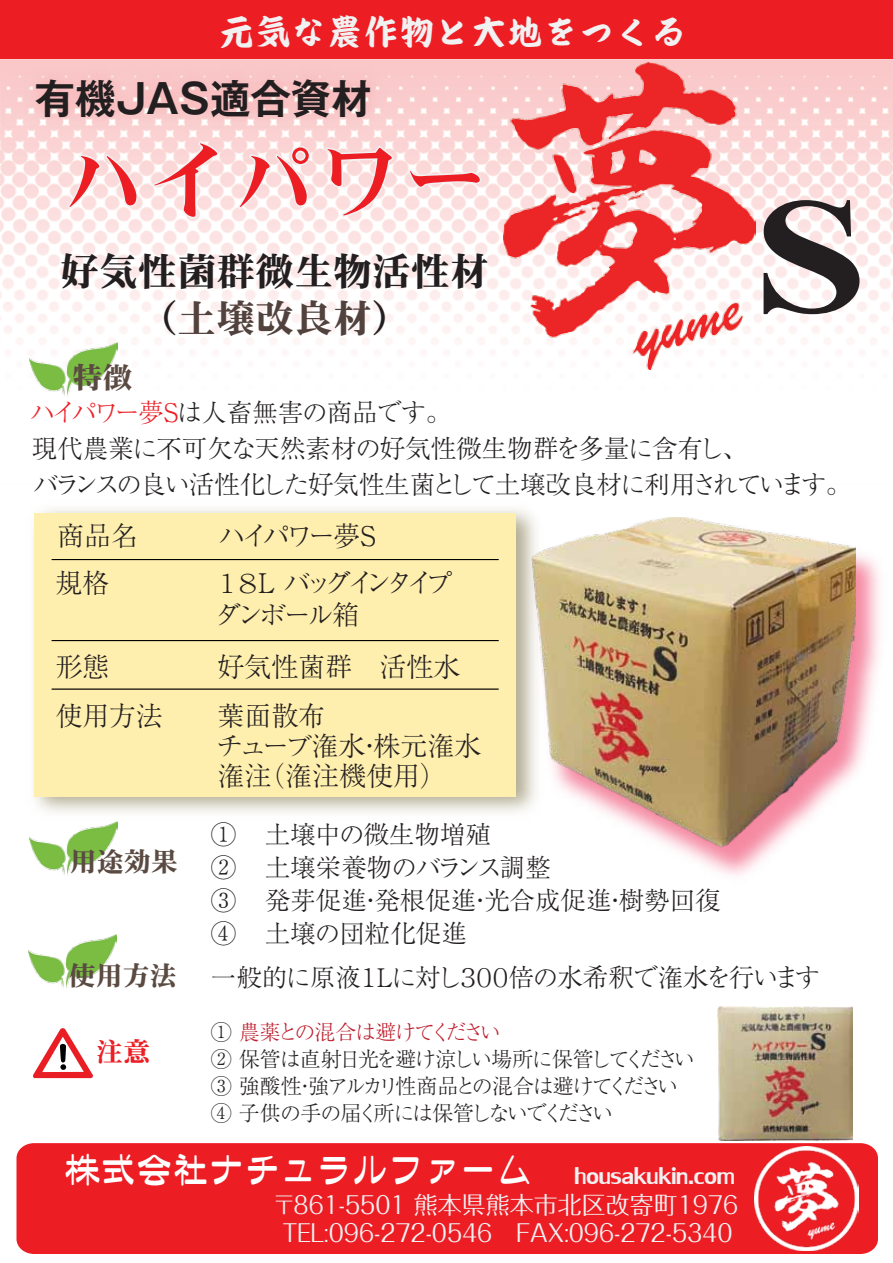
<style>
.page{position:relative;width:893px;height:1263px;background:#fff}
.page>*{position:absolute;margin:0;border:0;box-sizing:border-box;transform-origin:0 0}
.t1{font:700 164.55px "Times New Roman";color:#231f20;scale:1.26 1}
.t2{font:85.5px "HG Heisei Minchotai W9";color:#ed1d24}
.t3{font:700 40.5px "Gothic MB101 Pro De";color:#231f20}
.t4{font:39px/46.8px "HG Heisei Minchotai W9";color:#231f20;text-align:center}
.t5{font:36px "Lily UPC";color:#f1f1f2}
.t6{font:36px "CR Cand G Bouquet";color:#fff}
.t7{font:36px "CR Cand G Yukiha 04";color:#f1f1f2}
.t8{font:30px "HGP Heisei Minchotai W9";color:#5a4a42}
.t9{font:300 27px/30px "G Ryumin Pro";color:#231f20}
.t10{font:300 27px/31.5px "G Ryumin Pro";letter-spacing:-.185em;color:#231f20}
.t11{font:27px "HGP Heisei Minchotai W9";color:#5a4a42}
.t12{font:300 27px "G Ryumin Pro";letter-spacing:-.145em;color:#231f20}
.t13{font:27px "HGP Heisei Minchotai W9";color:#ed1d24}
.t14{font:300 25.5px/36px "G Ryumin Pro";letter-spacing:-.04em;color:#231f20}
.t15{font:300 25.5px/33px "G Ryumin Pro";color:#231f20}
.t16{font:300 25.5px "G Ryumin Pro";letter-spacing:-.065em;color:#231f20}
.t17{font:24px/28.8px "Folk Pro";color:#f1f1f2;text-align:center}
.t18{font:300 21px/27px "G Ryumin Pro";letter-spacing:-.095em;color:#231f20}
.s1{color:#52423d}
.s2{color:#ed1d24}
.s3{color:#be1e2d}
</style>
<div class="page">
<div style="left:17px;top:1143px;width:861px;height:111px;background:#ed1d24"></div>
<img style="left:754px;top:1146px;width:104px;height:104px">
<img style="left:0;top:58px;width:893px;height:312px">
<img style="left:33px;top:508px;width:495px;height:317px">
<div style="left:34px;top:513px;width:481px;height:283px;background:#ffefae"></div>
<hr style="left:52px;top:559px;width:447px;height:1px;background:#000">
<hr style="left:52px;top:640px;width:447px;height:1px;background:#000">
<hr style="left:52px;top:688px;width:447px;height:2px;background:#000">
<div style="left:0;top:0;width:893px;height:58px;background:#ed1d24"></div>
<svg style="left:67px;top:153px;width:72px;height:58px"></svg>
<svg style="left:151px;top:145px;width:68px;height:74px"></svg>
<svg style="left:237px;top:145px;width:74px;height:66px"></svg>
<svg style="left:324px;top:145px;width:70px;height:73px"></svg>
<svg style="left:407px;top:168px;width:75px;height:21px"></svg>
<img style="left:28px;top:934px;width:88px;height:54px">
<img style="left:504px;top:63px;width:252px;height:306px">
<img style="left:12px;top:58px;width:383px;height:87px">
<img style="left:30px;top:821px;width:87px;height:54px">
<svg style="left:33px;top:1028px;width:60px;height:50px"></svg>
<img style="left:516px;top:513px;width:363px;height:363px">
<img style="left:531px;top:517px;width:324px;height:330px">
<img style="left:717px;top:1006px;width:135px;height:135px">
<img style="left:30px;top:343px;width:87px;height:54px">
<h3 class="t7" style="left:219px;top:13px;width:469px">元気な農作物と大地をつくる</h3>
<h3 class="t3" style="left:34px;top:65px;width:339px">有機JAS適合資材</h3>
<h2 class="t2" style="left:60px;top:137px;width:429px">ハイパワー</h2>
<h3 class="t4" style="left:60px;top:248px;width:430px">好気性菌群微生物活性材（<span class="s1">土壌改良材</span>）</h3>
<h3 class="t8" style="left:72px;top:362px;width:61px">特徴</h3>
<h1 class="t1" style="left:753px;top:138px;width:93px">S</h1>
<p class="t14" style="left:30px;top:393px;width:823px"><span class="s2">ハイパワー夢S</span>は人畜無害の商品です。<br>現代農業に不可欠な天然素材の好気性微生物群を多量に含有し、<br>バランスの良い活性化した好気性生菌として土壌改良材に利用されています。</p>
<p class="t9" style="left:57px;top:519px;width:82px">商品名</p>
<p class="t12" style="left:218px;top:515px;width:159px">ハイパワー夢S</p>
<p class="t9" style="left:56px;top:566px;width:56px">規格</p>
<p class="t10" style="left:214px;top:565px;width:239px">1 8L バッグインタイプダンボール箱</p>
<p class="t9" style="left:56px;top:650px;width:56px">形態</p>
<p class="t9" style="left:218px;top:650px;width:244px">好気性菌群　活性水</p>
<p class="t9" style="left:56px;top:699px;width:109px">使用方法</p>
<p class="t9" style="left:216px;top:699px;width:267px">葉面散布<br>チューブ潅水・株元潅水潅注（潅注機使用）</p>
<p class="t11" style="left:70px;top:848px;width:109px">用途効果</p>
<p class="t15" style="left:211px;top:815px;width:511px">① 土壌中の微生物増殖<br>② 土壌栄養物のバランス調整<br>③ 発芽促進・発根促進・光合成促進・樹勢回復<br>④ 土壌の団粒化促進</p>
<p class="t11" style="left:69px;top:961px;width:110px">使用方法</p>
<p class="t16" style="left:211px;top:957px;width:611px">一般的に原液１Lに対し３００倍の水希釈で潅水を行います</p>
<p class="t13" style="left:96px;top:1038px;width:55px">注意</p>
<p class="t18" style="left:211px;top:1017px;width:486px">① <span class="s3">農薬との混合は避けてください<br></span>② 保管は直射日光を避け涼しい場所に保管してください<br>③ 強酸性・強アルカリ性商品との混合は避けてください<br>④ 子供の手の届く所には保管しないでください</p>
<h3 class="t6" style="left:64px;top:1151px;width:469px">株式会社ナチュラルファーム</h3>
<p class="t17" style="left:272px;top:1187px;width:468px">〒861-5501 熊本県熊本市北区改寄町1976<br>TEL:096-272-0546 FAX:096-272-5340</p>
<h3 class="t5" style="left:574px;top:1154px;width:162px">housakukin.com</h3>
</div>
